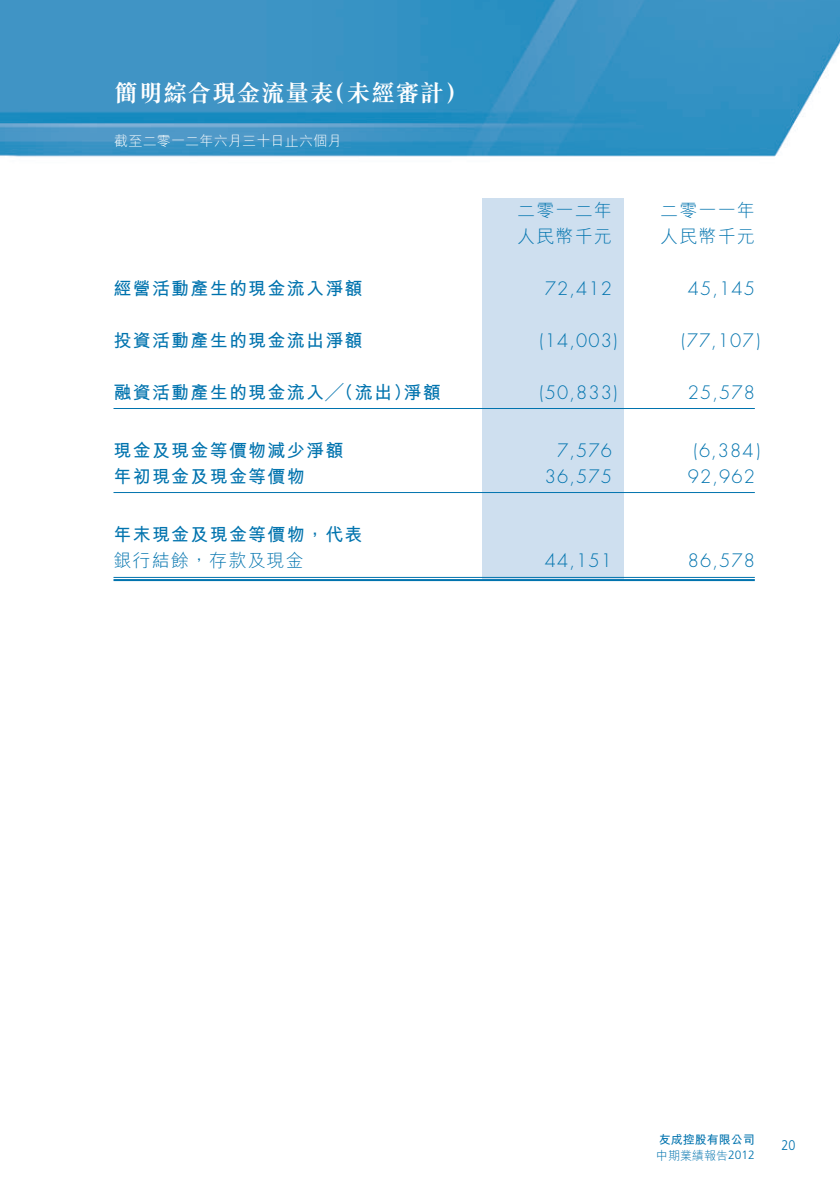
<style>
.page{position:relative;width:840px;height:1191px;background:#fff}
.page>*{position:absolute;margin:0;border:0;box-sizing:border-box;transform-origin:0 0}
.t1{font:700 24px "M Sung HK";letter-spacing:.015em;color:#fff}
.t2{font:700 18px/26px "M Hei HK";letter-spacing:.07em;color:#0073ae}
.t3{font:300 18px "Futura Std";letter-spacing:.06em;color:#0073ae}
.t4{font:300 18px "M Hei HK";letter-spacing:.06em;color:#0073ae}
.t5{font:300 14px "M Hei HK";letter-spacing:.015em;color:#fff}
.t6{font:300 14px "Frutiger LT Std";color:#0073ae;scale:.9 1}
.t7{font:700 12px/16px "M Hei HK";color:#0073ae}
.s1{font-weight:300}
.s2{font-family:"Frutiger LT Std";font-weight:300}
</style>
<div class="page">
<img style="left:0;top:0;width:839px;height:493px">
<div style="left:482px;top:199px;width:142px;height:381px;background:#cedfef"></div>
<hr style="left:113px;top:408px;width:641px;height:1px;background:#0073ae">
<hr style="left:113px;top:492px;width:641px;height:1px;background:#0073ae">
<hr style="left:113px;top:577px;width:641px;height:1px;background:#0073ae">
<hr style="left:113px;top:579px;width:641px;height:2px;background:#0073ae">
<p class="t1" style="left:114px;top:77px;width:355px">簡明綜合現金流量表（未經審計）</p>
<p class="t5" style="left:114px;top:131px;width:228px">截至二零一二年六月三十日止六個月</p>
<p class="t4" style="left:517px;top:198px;width:96px">二零一二年</p>
<p class="t4" style="left:660px;top:198px;width:96px">二零一一年</p>
<p class="t4" style="left:517px;top:224px;width:96px">人民幣千元</p>
<p class="t4" style="left:660px;top:224px;width:96px">人民幣千元</p>
<p class="t2" style="left:113px;top:274px;width:250px">經營活動產生的現金流入淨額</p>
<p class="t3" style="left:544px;top:278px;width:68px">72,412</p>
<p class="t3" style="left:687px;top:278px;width:68px">45,145</p>
<p class="t2" style="left:113px;top:326px;width:250px">投資活動產生的現金流出淨額</p>
<p class="t3" style="left:539px;top:330px;width:80px">(14,003)</p>
<p class="t3" style="left:681px;top:330px;width:81px">(77,107)</p>
<p class="t2" style="left:113px;top:378px;width:328px">融資活動產生的現金流入╱（流出）淨額</p>
<p class="t3" style="left:539px;top:382px;width:80px">(50,833)</p>
<p class="t3" style="left:687px;top:382px;width:68px">25,578</p>
<p class="t2" style="left:113px;top:436px;width:231px">現金及現金等價物減少淨額</p>
<p class="t3" style="left:556px;top:440px;width:56px">7,576</p>
<p class="t3" style="left:693px;top:440px;width:68px">(6,384)</p>
<p class="t2" style="left:113px;top:462px;width:193px">年初現金及現金等價物</p>
<p class="t3" style="left:544px;top:466px;width:68px">36,575</p>
<p class="t3" style="left:687px;top:466px;width:68px">92,962</p>
<p class="t2" style="left:113px;top:520px;width:250px">年末現金及現金等價物，代表<span class="s1">銀行結餘，存款及現金</span></p>
<p class="t3" style="left:544px;top:550px;width:68px">44,151</p>
<p class="t3" style="left:687px;top:550px;width:68px">86,578</p>
<p class="t7" style="left:655px;top:1130px;width:100px">友成控股有限公司<span class="s1">中期業績報告</span><span class="s2">2012</span></p>
<p class="t6" style="left:781px;top:1137px;width:17px">20</p>
</div>
